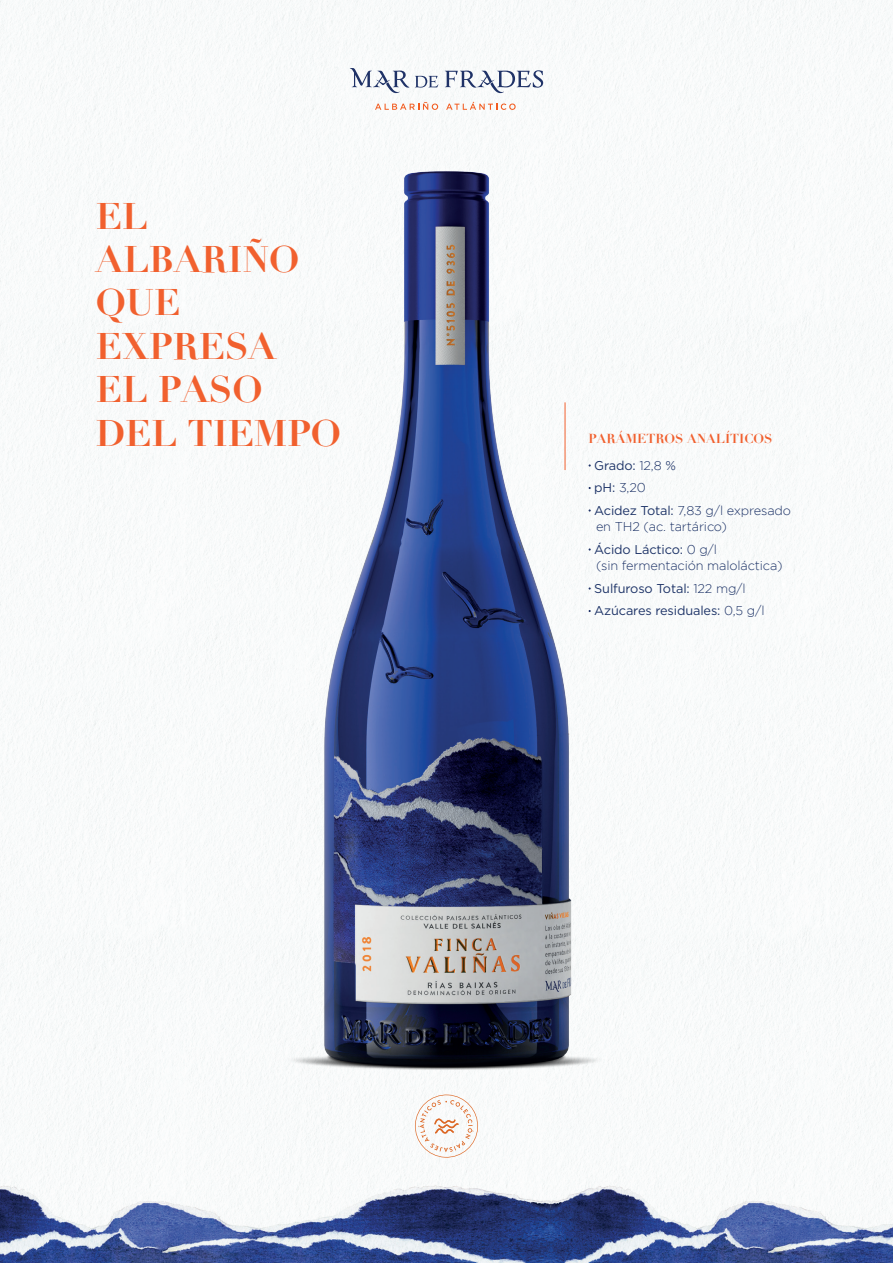
<style>
.page{position:relative;width:893px;height:1263px;background:#fff}
.page>*{position:absolute;margin:0;border:0;box-sizing:border-box;transform-origin:0 0}
.t1{font:700 36.15px/43.5px "Didot";color:#f1602e}
.t2{font:300 12.75px/16.5px "Gotham";letter-spacing:-.01em;color:#1d3367}
.t3{font:12.75px "Gotham";letter-spacing:-.01em;color:#1d3367}
.t4{font:700 12.75px/27px "Didot";color:#f1602e}
.s1{font-family:"Gotham";font-weight:400;color:#1d3367}
.s2{font-family:"Gotham";font-weight:300;color:#1d3367}
.s3{font-weight:400}
.s4{font-weight:300}
</style>
<div class="page">
<img style="left:0;top:765px;width:893px;height:498px">
<svg style="left:415px;top:76px;width:23px;height:12px"></svg>
<svg style="left:445px;top:70px;width:98px;height:25px"></svg>
<svg style="left:350px;top:68px;width:59px;height:27px"></svg>
<svg style="left:375px;top:102px;width:63px;height:8px"></svg>
<svg style="left:446px;top:102px;width:70px;height:8px"></svg>
<svg style="left:414px;top:1122px;width:65px;height:36px"></svg>
<img style="left:248px;top:121px;width:393px;height:1001px">
<p class="t1" style="left:96px;top:194px;width:247px">EL<br>ALBARIÑO<br>QUE<br>EXPRESA<br>EL PASO<br>DEL TIEMPO</p>
<p class="t4" style="left:594px;top:425px;width:180px;text-indent:-6px">PARÁMETROS ANALÍTICOS<br><span class="s1">Grado:</span> <span class="s2">12,8 %</span></p>
<p class="t2" style="left:594px;top:479px;width:53px"><span class="s3">pH:</span> 3,20</p>
<p class="t2" style="left:594px;top:502px;width:198px"><span class="s3">Acidez Total:</span> 7,83 g/l expresado en TH2 (ac. tartárico)</p>
<p class="t2" style="left:594px;top:541px;width:190px"><span class="s3">Ácido Láctico:</span> 0 g/l<br>(sin fermentación maloláctica)</p>
<p class="t3" style="left:594px;top:580px;width:153px">Sulfuroso Total: <span class="s4">122 mg/l</span></p>
<p class="t3" style="left:594px;top:602px;width:172px">Azúcares residuales: <span class="s4">0,5 g/l</span></p>
</div>
